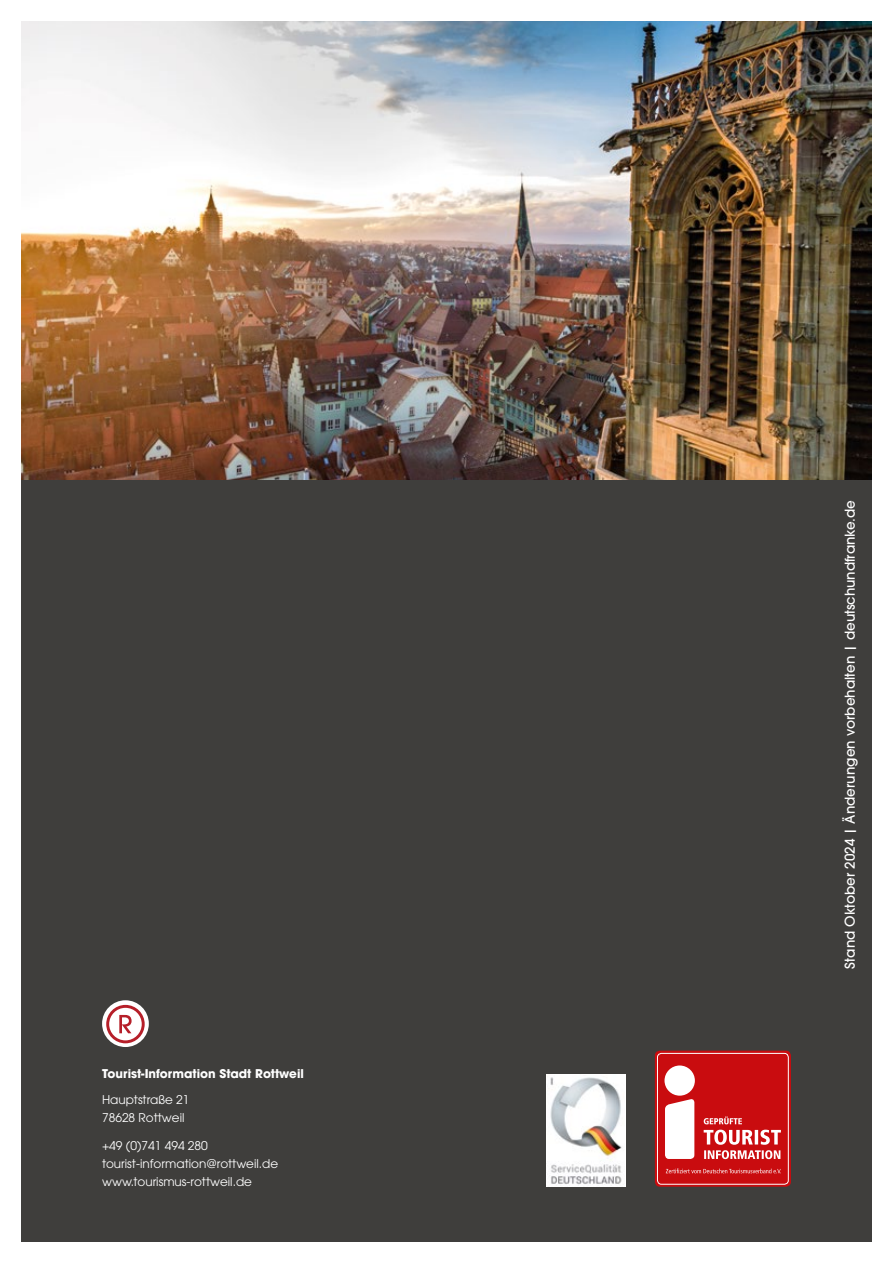
<style>
.page{position:relative;width:893px;height:1263px;background:#fff}
.page>*{position:absolute;margin:0;border:0;box-sizing:border-box;transform-origin:0 0}
.t1{font:500 13.5px "ITC Avant Garde Pro";color:#fff}
.t2{font:12px/18px "ITC Avant Garde Pro";color:#fff}
.t3{font:700 12px "ITC Avant Garde Pro";color:#fff}
</style>
<div class="page">
<img style="left:21px;top:21px;width:851px;height:459px">
<div style="left:21px;top:480px;width:851px;height:762px;background:#3f3e3c"></div>
<svg style="left:102px;top:1000px;width:47px;height:47px"></svg>
<svg style="left:106px;top:1005px;width:39px;height:38px"></svg>
<div style="left:655px;top:1050px;width:136px;height:137px;background:#c90c0f;border-radius:5px"></div>
<div style="left:657px;top:1053px;width:131px;height:131px;border:1px solid #fff;border-radius:4px"></div>
<div style="left:665px;top:1099px;width:29px;height:60px;background:#fff"></div>
<svg style="left:704px;top:1130px;width:77px;height:29px"></svg>
<svg style="left:666px;top:1168px;width:115px;height:5px"></svg>
<svg style="left:704px;top:1116px;width:38px;height:8px"></svg>
<div style="left:664px;top:1065px;width:31px;height:31px;background:#fff;border-radius:50%"></div>
<img style="left:546px;top:1075px;width:79px;height:111px">
<p class="t3" style="left:102px;top:1066px;width:203px">Tourist-Information Stadt Rottweil</p>
<p class="t2" style="left:102px;top:1090px;width:89px">Hauptstraße 21<br>78628 Rottweil</p>
<p class="t2" style="left:102px;top:1137px;width:178px">+49 (0)741 494 280 tourist-information@rottweil.de www.tourismus-rottweil.de</p>
<p class="t1" style="left:841px;top:968px;width:470px;rotate:-90deg">Stand Oktober 2024 | Änderungen vorbehalten | deutschundfranke.de</p>
</div>
